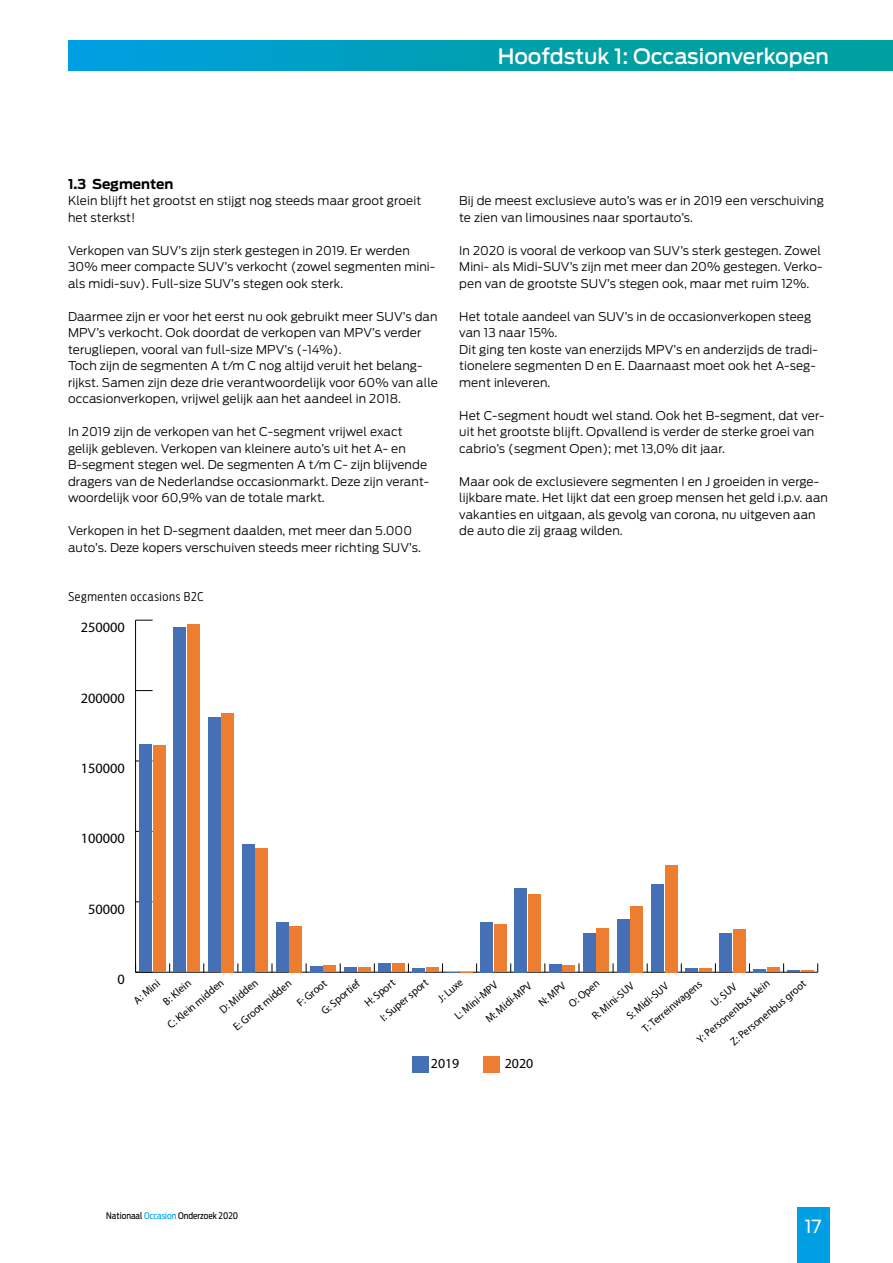
<style>
.page{position:relative;width:893px;height:1263px;background:#fff}
.page>*{position:absolute;margin:0;border:0;box-sizing:border-box;transform-origin:0 0}
.t1{font:500 21px "Antenna";color:#fff}
.t2{font:18px "Antenna";color:#fff}
.t3{font:14.25px "Myriad Pro";color:#000}
.t4{font:13.95px "Myriad Pro";color:#000}
.t5{font:700 13.5px "Antenna";color:#000}
.t6{font:12.3px "Myriad Pro";color:#000}
.t7{font:300 12px/16.5px "Antenna";letter-spacing:.01em;color:#000}
.t8{font:300 12px "Antenna Cond";letter-spacing:.05em;color:#000}
.t9{font:11.1px/21.6px "Myriad Pro";color:#000}
.t10{font:9px "Antenna Cond";color:#000}
.s1{color:#009fe3}
</style>
<div class="page">
<div style="left:797px;top:1208px;width:32px;height:55px;background:#009fe3"></div>
<div style="left:68px;top:41px;width:825px;height:30px;background:linear-gradient(to right,#009fdc,#009f92)"></div>
<hr style="left:136px;top:972px;width:682px;height:1px;background:#000">
<hr style="left:135px;top:620px;width:1px;height:352px;background:#000">
<svg style="left:135px;top:963px;width:18px;height:10px"></svg>
<svg style="left:136px;top:690px;width:17px;height:1px"></svg>
<svg style="left:136px;top:620px;width:17px;height:1px"></svg>
<div style="left:153px;top:746px;width:13px;height:226px;background:#ed7d31"></div>
<div style="left:187px;top:625px;width:13px;height:347px;background:#ed7d31"></div>
<div style="left:221px;top:713px;width:13px;height:259px;background:#ed7d31"></div>
<div style="left:256px;top:848px;width:12px;height:124px;background:#ed7d31"></div>
<div style="left:290px;top:926px;width:12px;height:46px;background:#ed7d31"></div>
<div style="left:324px;top:966px;width:12px;height:6px;background:#ed7d31"></div>
<div style="left:358px;top:967px;width:12px;height:5px;background:#ed7d31"></div>
<div style="left:392px;top:963px;width:12px;height:9px;background:#ed7d31"></div>
<div style="left:426px;top:967px;width:12px;height:5px;background:#ed7d31"></div>
<div style="left:494px;top:924px;width:13px;height:48px;background:#ed7d31"></div>
<div style="left:528px;top:894px;width:13px;height:78px;background:#ed7d31"></div>
<div style="left:563px;top:966px;width:12px;height:6px;background:#ed7d31"></div>
<div style="left:597px;top:928px;width:12px;height:44px;background:#ed7d31"></div>
<div style="left:631px;top:906px;width:12px;height:66px;background:#ed7d31"></div>
<div style="left:665px;top:865px;width:12px;height:107px;background:#ed7d31"></div>
<div style="left:733px;top:929px;width:12px;height:43px;background:#ed7d31"></div>
<hr style="left:767px;top:968px;width:12px;height:4px;background:#ed7d31">
<div style="left:140px;top:744px;width:12px;height:228px;background:#4670b6"></div>
<div style="left:174px;top:627px;width:12px;height:345px;background:#4670b6"></div>
<div style="left:208px;top:717px;width:12px;height:255px;background:#4670b6"></div>
<div style="left:242px;top:844px;width:12px;height:128px;background:#4670b6"></div>
<div style="left:276px;top:922px;width:12px;height:50px;background:#4670b6"></div>
<div style="left:310px;top:966px;width:12px;height:6px;background:#4670b6"></div>
<hr style="left:344px;top:968px;width:13px;height:4px;background:#4670b6">
<div style="left:378px;top:963px;width:13px;height:9px;background:#4670b6"></div>
<hr style="left:412px;top:968px;width:13px;height:4px;background:#4670b6">
<svg style="left:442px;top:963px;width:35px;height:10px"></svg>
<div style="left:481px;top:922px;width:12px;height:50px;background:#4670b6"></div>
<div style="left:515px;top:888px;width:12px;height:84px;background:#4670b6"></div>
<div style="left:549px;top:964px;width:12px;height:8px;background:#4670b6"></div>
<div style="left:583px;top:933px;width:12px;height:39px;background:#4670b6"></div>
<div style="left:617px;top:919px;width:12px;height:53px;background:#4670b6"></div>
<div style="left:651px;top:884px;width:13px;height:88px;background:#4670b6"></div>
<svg style="left:681px;top:963px;width:35px;height:9px"></svg>
<div style="left:719px;top:933px;width:13px;height:39px;background:#4670b6"></div>
<svg style="left:749px;top:963px;width:17px;height:9px"></svg>
<svg style="left:783px;top:963px;width:35px;height:9px"></svg>
<div style="left:412px;top:1057px;width:16px;height:16px;background:#4670b6"></div>
<div style="left:484px;top:1057px;width:16px;height:16px;background:#ed7d31"></div>
<h1 class="t1" style="left:498px;top:44px;width:333px">Hoofdstuk 1: Occasionverkopen</h1>
<p class="t5" style="left:68px;top:176px;width:107px">1.3 Segmenten</p>
<p class="t7" style="left:68px;top:193px;width:355px">Klein blijft het grootst en stijgt nog steeds maar groot groeit het sterkst!</p>
<p class="t7" style="left:68px;top:242px;width:369px">Verkopen van SUV’s zijn sterk gestegen in 2019. Er werden<br>30% meer compacte SUV’s verkocht (zowel segmenten mini&shy;als midi-suv). Full-size SUV’s stegen ook sterk.</p>
<p class="t7" style="left:68px;top:308px;width:371px">Daarmee zijn er voor het eerst nu ook gebruikt meer SUV’s dan MPV’s verkocht. Ook doordat de verkopen van MPV’s verder terugliepen, vooral van full-size MPV’s (-14%).<br>Toch zijn de segmenten A t/m C nog altijd veruit het belang&shy;rijkst. Samen zijn deze drie verantwoordelijk voor 60% van alle occasionverkopen, vrijwel gelijk aan het aandeel in 2018.</p>
<p class="t7" style="left:68px;top:424px;width:363px">In 2019 zijn de verkopen van het C-segment vrijwel exact gelijk gebleven. Verkopen van kleinere auto’s uit het A- en B-segment stegen wel. De segmenten A t/m C- zijn blijvende dragers van de Nederlandse occasionmarkt. Deze zijn verant&shy;woordelijk voor 60,9% van de totale markt.</p>
<p class="t7" style="left:68px;top:523px;width:354px">Verkopen in het D-segment daalden, met meer dan 5.000 auto’s. Deze kopers verschuiven steeds meer richting SUV’s.</p>
<p class="t6" style="left:82px;top:589px;width:136px">Segmenten occasions B2C</p>
<p class="t8" style="left:68px;top:590px;width:137px">Segmenten occasions B2C</p>
<p class="t3" style="left:81px;top:620px;width:46px">250000</p>
<p class="t7" style="left:459px;top:193px;width:366px">Bij de meest exclusieve auto’s was er in 2019 een verschuiving te zien van limousines naar sportauto’s.</p>
<p class="t7" style="left:459px;top:242px;width:365px">In 2020 is vooral de verkoop van SUV’s sterk gestegen. Zowel<br>Mini- als Midi-SUV’s zijn met meer dan 20% gestegen. Verko&shy;pen van de grootste SUV’s stegen ook, maar met ruim 12%.</p>
<p class="t7" style="left:459px;top:308px;width:360px">Het totale aandeel van SUV’s in de occasionverkopen steeg van 13 naar 15%.<br>Dit ging ten koste van enerzijds MPV’s en anderzijds de tradi&shy;tionelere segmenten D en E. Daarnaast moet ook het A-seg&shy;ment inleveren.</p>
<p class="t7" style="left:459px;top:407px;width:367px">Het C-segment houdt wel stand. Ook het B-segment, dat ver&shy;uit het grootste blijft. Opvallend is verder de sterke groei van cabrio’s (segment Open); met 13,0% dit jaar.</p>
<p class="t7" style="left:459px;top:473px;width:370px">Maar ook de exclusievere segmenten I en J groeiden in verge&shy;lijkbare mate. Het lijkt dat een groep mensen het geld i.p.v. aan vakanties en uitgaan, als gevolg van corona, nu uitgeven aan de auto die zij graag wilden.</p>
<p class="t3" style="left:81px;top:690px;width:46px">200000</p>
<p class="t3" style="left:81px;top:760px;width:46px">150000</p>
<p class="t3" style="left:81px;top:831px;width:46px">100000</p>
<p class="t3" style="left:88px;top:901px;width:38px">50000</p>
<p class="t3" style="left:118px;top:972px;width:9px">0</p>
<p class="t9" style="left:345px;top:979px;width:63px;text-indent:-38px;rotate:-40deg">G: Sportief<br>H: Sport<br>I: Super sport</p>
<p class="t9" style="left:431px;top:991px;width:56px;line-height:24.2px;rotate:-40deg">J: Luxe<br>L: Mini-MPV</p>
<p class="t9" style="left:146px;top:980px;width:34px;line-height:19.6px;text-indent:-22px;rotate:-40deg">A: Mini<br>B: Klein</p>
<p class="t9" style="left:228px;top:1020px;width:74px;rotate:-40deg">E: Groot midden</p>
<p class="t9" style="left:292px;top:996px;width:37px;rotate:-40deg">F: Groot</p>
<p class="t9" style="left:725px;top:1035px;width:97px;rotate:-40deg">Z: Personenbus groot</p>
<p class="t9" style="left:162px;top:1018px;width:72px;rotate:-40deg">C: Klein midden</p>
<p class="t9" style="left:214px;top:1003px;width:48px;rotate:-40deg">D: Midden</p>
<p class="t9" style="left:519px;top:979px;width:33px;line-height:22px;text-indent:-51px;rotate:-40deg">M: Midi-MPV<br>N: MPV</p>
<p class="t9" style="left:570px;top:990px;width:53px;line-height:24.3px;text-indent:-10px;rotate:-40deg">O: Open<br>R: Mini-SUV</p>
<p class="t9" style="left:680px;top:1019px;width:93px;line-height:18.8px;text-align:center;rotate:-40deg">U: SUV<br>Y: Personenbus klein</p>
<p class="t9" style="left:625px;top:1007px;width:76px;line-height:20px;text-indent:-4px;rotate:-40deg">S: Midi-SUV<br>T: Terreinwagens</p>
<p class="t4" style="left:431px;top:1055px;width:30px">2019</p>
<p class="t4" style="left:505px;top:1055px;width:30px">2020</p>
<p class="t10" style="left:106px;top:1210px;width:133px">Nationaal <span class="s1">Occasion</span> Onderzoek 2020</p>
<h2 class="t2" style="left:805px;top:1216px;width:18px">17</h2>
</div>
